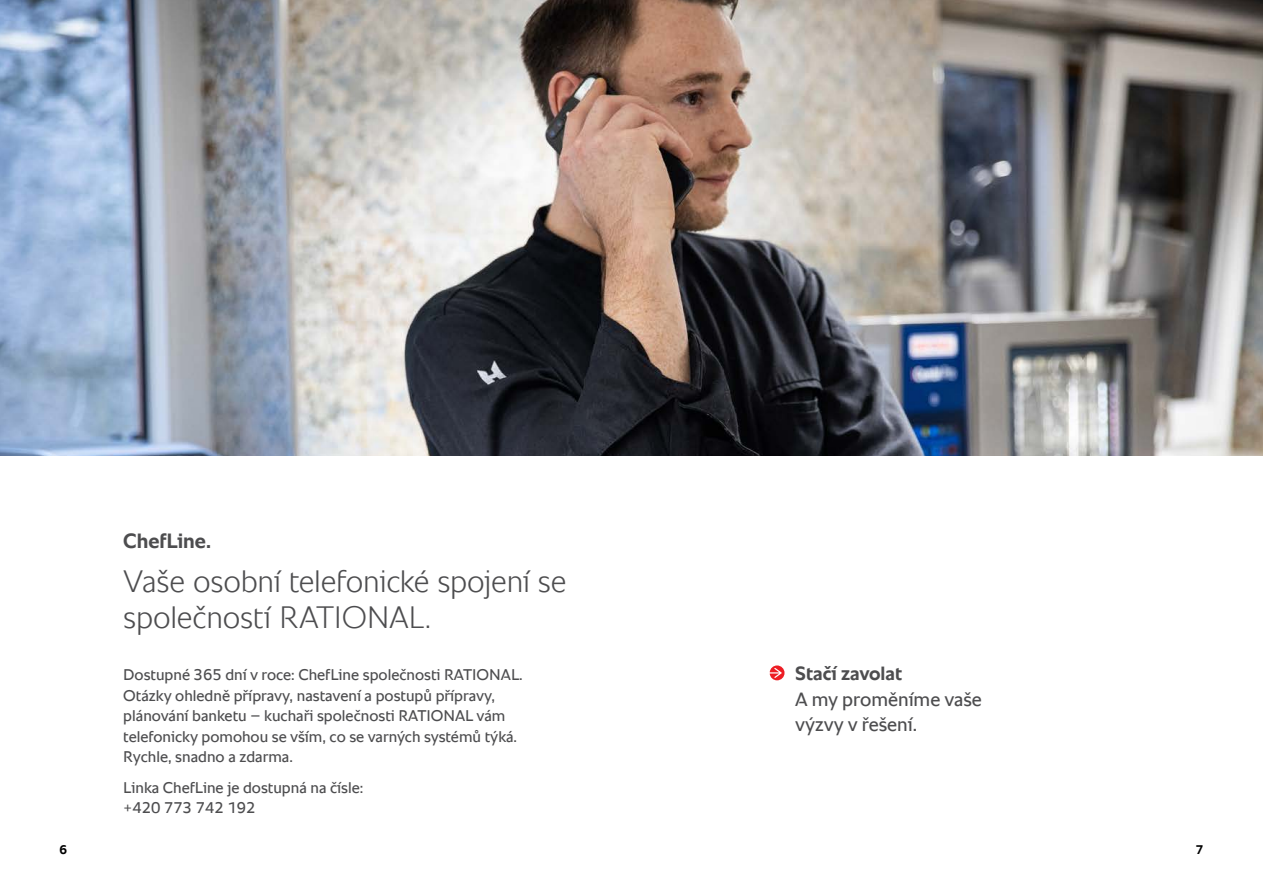
<style>
.page{position:relative;width:1263px;height:893px;background:#fff}
.page>*{position:absolute;margin:0;border:0;box-sizing:border-box;transform-origin:0 0}
.t1{font:300 31.5px/36px "RATIONAL Sans TT";letter-spacing:-.01em;color:#4d4d4f}
.t2{font:700 21px "RATIONAL Sans TT";color:#4d4d4f}
.t3{font:19.5px/25.5px "RATIONAL Sans TT";color:#4d4d4f}
.t4{font:700 19.5px "RATIONAL Sans TT";color:#4d4d4f}
.t5{font:15.75px/20.4px "RATIONAL Sans TT";color:#4d4d4f}
.t6{font:700 12.75px "RATIONAL Sans TT";color:#000}
</style>
<div class="page">
<img style="left:0;top:0;width:1263px;height:456px">
<svg style="left:770px;top:665px;width:14px;height:15px"></svg>
<h2 class="t2" style="left:123px;top:525px;width:89px">ChefLine.</h2>
<h1 class="t1" style="left:123px;top:564px;width:445px">Vaše osobní telefonické spojení se společností RATIONAL.</h1>
<p class="t5" style="left:123px;top:665px;width:401px">Dostupné 365 dní v roce: ChefLine společnosti RATIONAL.<br>Otázky ohledně přípravy, nastavení a postupů přípravy, plánování banketu – kuchaři společnosti RATIONAL vám telefonicky pomohou se vším, co se varných systémů týká.<br>Rychle, snadno a zdarma.</p>
<p class="t5" style="left:123px;top:777px;width:242px">Linka ChefLine je dostupná na čísle: +420 773 742 192</p>
<p class="t4" style="left:795px;top:660px;width:108px">Stačí zavolat</p>
<p class="t3" style="left:795px;top:687px;width:188px">A my proměníme vaše výzvy v řešení.</p>
<p class="t6" style="left:60px;top:840px;width:9px">6</p>
<p class="t6" style="left:1196px;top:840px;width:9px">7</p>
</div>
